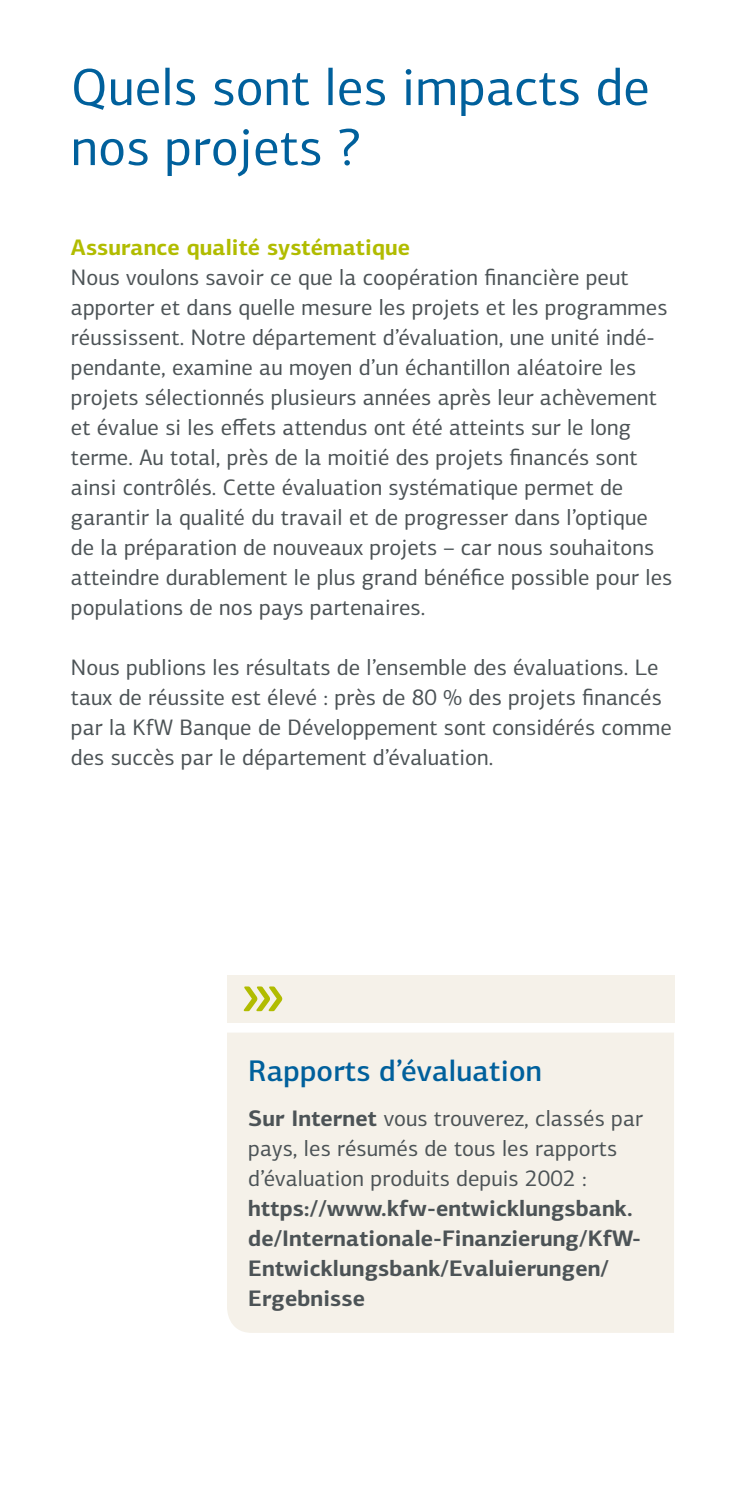
<style>
.page{position:relative;width:745px;height:1489px;background:#fff}
.page>*{position:absolute;margin:0;border:0;box-sizing:border-box;transform-origin:0 0}
.Headline_21_24_Regular_Dunkelblau{font:52.5px/60px "KFW Centro Sans";letter-spacing:.005em;color:#00609c}
.Infobox_HL_12pt_medium_blau{font:500 30px "KFW Centro Sans";letter-spacing:.005em;color:#00609c}
.Fließtext_9_Pt_Regular_Dunkelgrau_mAn4_2{font:22.5px/30px "KFW Centro Sans";letter-spacing:.005em;color:#4c5356}
.Infobox_Fließtext_9_12_Regular{font:700 22.5px/30px "KFW Centro Sans";letter-spacing:.005em;color:#4c5356}
.Fließtext_ZwÜ_9_Pt_Bold_Hellgrün{font:700 22.5px "KFW Centro Sans";letter-spacing:.005em;color:#b1bc00}
.s1{font-weight:400}
</style>
<div class="page">
<div style="left:227px;top:975px;width:446px;height:48px;background:#f5f1e9"></div>
<svg style="left:243px;top:986px;width:39px;height:25px"></svg>
<div style="left:227px;top:1033px;width:446px;height:299px;background:#f5f1e9"></div>
<h2 class="Headline_21_24_Regular_Dunkelblau" style="left:71px;top:56px;width:580px">Quels sont les impacts de nos projets ?</h2>
<h3 class="Fließtext_ZwÜ_9_Pt_Bold_Hellgrün" style="left:71px;top:233px;width:340px">Assurance qualité systématique</h3>
<p class="Fließtext_9_Pt_Regular_Dunkelgrau_mAn4_2" style="left:71px;top:262px;width:602px">Nous voulons savoir ce que la coopération financière peut apporter et dans quelle mesure les projets et les programmes réussissent. Notre département d’évaluation, une unité indé&shy;pendante, examine au moyen d’un échantillon aléatoire les projets sélectionnés plusieurs années après leur achèvement et évalue si les effets attendus ont été atteints sur le long terme. Au total, près de la moitié des projets financés sont ainsi contrôlés. Cette évaluation systématique permet de garantir la qualité du travail et de progresser dans l’optique de la préparation de nouveaux projets – car nous souhaitons atteindre durablement le plus grand bénéfice possible pour les populations de nos pays partenaires.</p>
<p class="Fließtext_9_Pt_Regular_Dunkelgrau_mAn4_2" style="left:71px;top:652px;width:602px">Nous publions les résultats de l’ensemble des évaluations. Le taux de réussite est élevé : près de 80 % des projets financés par la KfW Banque de Développement sont considérés comme des succès par le département d’évaluation.</p>
<p class="Infobox_HL_12pt_medium_blau" style="left:248px;top:1051px;width:295px">Rapports d’évaluation</p>
<p class="Infobox_Fließtext_9_12_Regular" style="left:248px;top:1102px;width:396px">Sur Internet <span class="s1">vous trouverez, classés par pays, les résumés de tous les rapports d’évaluation produits depuis 2002 : </span>https://www.kfw-entwicklungsbank. de/Internationale-Finanzierung/KfW-Entwicklungsbank/Evaluierungen/ Ergebnisse</p>
</div>
